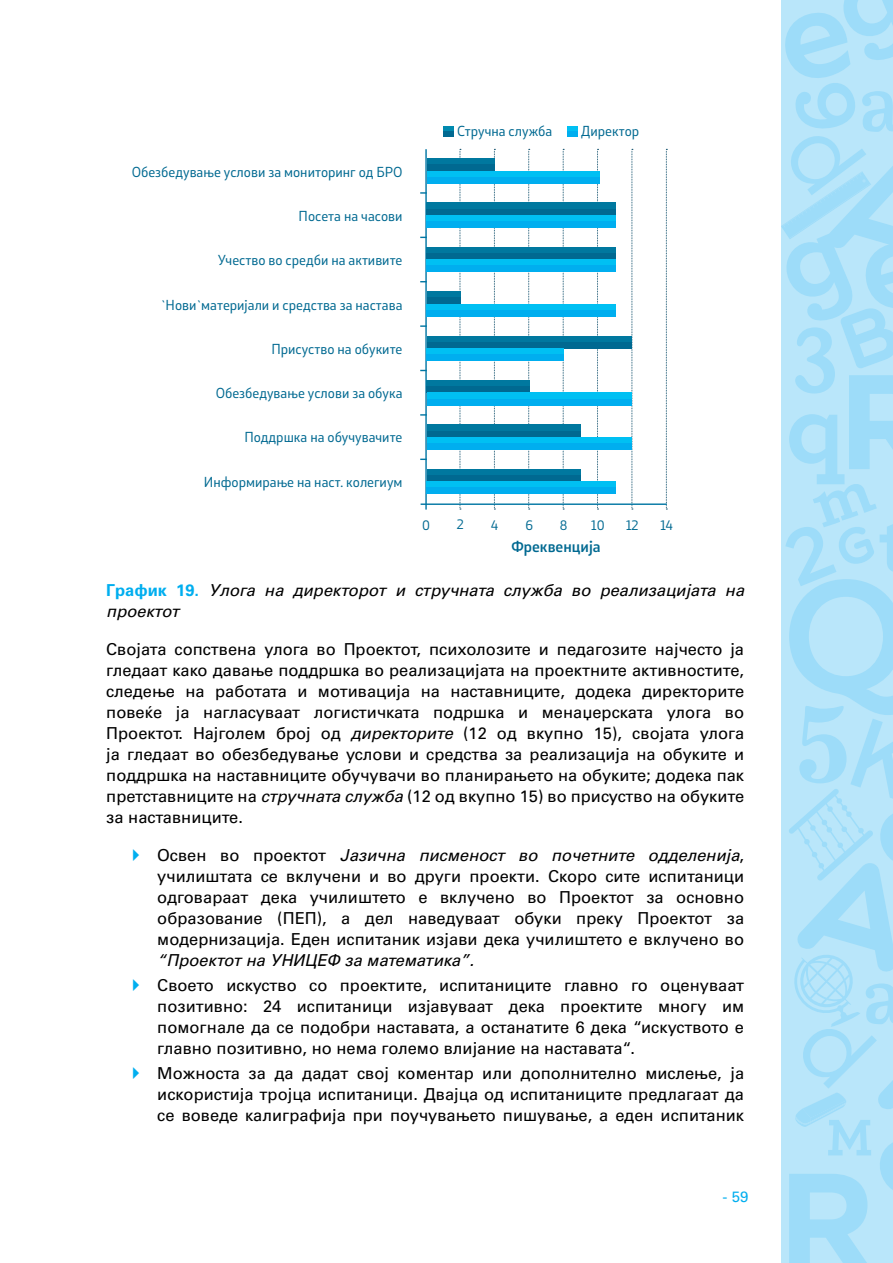
<style>
.page{position:relative;width:893px;height:1263px;background:#fff}
.page>*{position:absolute;margin:0;border:0;box-sizing:border-box;transform-origin:0 0}
.t1{font:16.5px/21px "Univers C";color:#000;text-align:justify}
.t2{font:italic 16.5px/21px "Univers C";color:#000}
.t3{font:500 15px "Stobi Sans";color:#006991}
.t4{font:15px "Univers C";color:#00aeef}
.t5{font:13.5px "Stobi Sans";color:#006991}
.t6{font:12.75px "Stobi Sans";color:#006991}
.s1{font-weight:700;font-style:normal;color:#00aeef}
.s2{font-style:italic}
</style>
<div class="page">
<svg style="left:781px;top:0;width:112px;height:1263px;background:#afe2f9"></svg>
<svg style="left:460px;top:149px;width:1px;height:361px"></svg>
<svg style="left:494px;top:149px;width:1px;height:361px"></svg>
<svg style="left:528px;top:149px;width:2px;height:361px"></svg>
<svg style="left:632px;top:149px;width:1px;height:361px"></svg>
<svg style="left:563px;top:149px;width:1px;height:361px"></svg>
<svg style="left:666px;top:149px;width:1px;height:361px"></svg>
<svg style="left:597px;top:149px;width:1px;height:361px"></svg>
<hr style="left:425px;top:149px;width:2px;height:361px;background:#0076a3">
<hr style="left:421px;top:503px;width:246px;height:2px;background:#0076a3">
<div style="left:427px;top:158px;width:68px;height:13px;background:#00789f"></div>
<div style="left:427px;top:164px;width:68px;height:7px;background:#006991"></div>
<div style="left:427px;top:203px;width:189px;height:12px;background:#00789f"></div>
<div style="left:427px;top:209px;width:189px;height:6px;background:#006991"></div>
<div style="left:427px;top:247px;width:189px;height:12px;background:#00789f"></div>
<div style="left:427px;top:253px;width:189px;height:6px;background:#006991"></div>
<svg style="left:427px;top:291px;width:34px;height:7px"></svg>
<div style="left:427px;top:298px;width:34px;height:6px;background:#006991"></div>
<div style="left:427px;top:336px;width:205px;height:12px;background:#00789f"></div>
<div style="left:427px;top:342px;width:205px;height:6px;background:#006991"></div>
<div style="left:427px;top:380px;width:103px;height:13px;background:#00789f"></div>
<div style="left:427px;top:386px;width:103px;height:7px;background:#006991"></div>
<div style="left:427px;top:424px;width:154px;height:13px;background:#00789f"></div>
<div style="left:427px;top:431px;width:154px;height:6px;background:#006991"></div>
<div style="left:427px;top:469px;width:154px;height:12px;background:#00789f"></div>
<div style="left:427px;top:475px;width:154px;height:6px;background:#006991"></div>
<div style="left:427px;top:171px;width:172px;height:12px;background:#00c0f3"></div>
<div style="left:427px;top:177px;width:172px;height:6px;background:#00aeef"></div>
<div style="left:427px;top:215px;width:189px;height:13px;background:#00c0f3"></div>
<div style="left:427px;top:221px;width:189px;height:7px;background:#00aeef"></div>
<svg style="left:427px;top:259px;width:189px;height:7px"></svg>
<div style="left:427px;top:266px;width:189px;height:6px;background:#00aeef"></div>
<div style="left:427px;top:304px;width:189px;height:13px;background:#00c0f3"></div>
<div style="left:427px;top:310px;width:189px;height:7px;background:#00aeef"></div>
<svg style="left:427px;top:348px;width:137px;height:7px"></svg>
<div style="left:427px;top:355px;width:137px;height:6px;background:#00aeef"></div>
<div style="left:427px;top:393px;width:205px;height:12px;background:#00c0f3"></div>
<div style="left:427px;top:399px;width:205px;height:6px;background:#00aeef"></div>
<div style="left:427px;top:437px;width:205px;height:13px;background:#00c0f3"></div>
<div style="left:427px;top:443px;width:205px;height:7px;background:#00aeef"></div>
<svg style="left:427px;top:481px;width:189px;height:7px"></svg>
<div style="left:427px;top:488px;width:189px;height:6px;background:#00aeef"></div>
<svg style="left:420px;top:414px;width:7px;height:2px"></svg>
<svg style="left:420px;top:325px;width:7px;height:2px"></svg>
<svg style="left:420px;top:192px;width:7px;height:2px"></svg>
<div style="left:567px;top:126px;width:10px;height:11px;background:#00c0f3"></div>
<div style="left:567px;top:131px;width:10px;height:6px;background:#00aeef"></div>
<div style="left:444px;top:126px;width:10px;height:11px;background:#008aaf"></div>
<div style="left:444px;top:131px;width:10px;height:6px;background:#006991"></div>
<p class="t5" style="left:132px;top:163px;width:272px">Обезбедување услови за мониторинг од БРО</p>
<p class="t5" style="left:299px;top:207px;width:105px">Посета на часови</p>
<p class="t5" style="left:218px;top:251px;width:186px">Учество во средби на активите</p>
<p class="t5" style="left:161px;top:295px;width:243px">`Нови`материјали и средства за настава</p>
<p class="t5" style="left:271px;top:340px;width:133px">Присуство на обуките</p>
<p class="t5" style="left:216px;top:384px;width:188px">Обезбедување услови за обука</p>
<p class="t5" style="left:244px;top:428px;width:160px">Поддршка на обучувачите</p>
<p class="t5" style="left:204px;top:472px;width:200px">Информирање на наст. колегиум</p>
<p class="t5" style="left:457px;top:122px;width:97px">Стручна служба</p>
<p class="t5" style="left:581px;top:122px;width:60px">Директор</p>
<p class="t6" style="left:422px;top:516px;width:9px">0</p>
<p class="t6" style="left:457px;top:516px;width:9px">2</p>
<p class="t6" style="left:491px;top:516px;width:8px">4</p>
<p class="t6" style="left:525px;top:516px;width:9px">6</p>
<p class="t6" style="left:560px;top:516px;width:9px">8</p>
<p class="t6" style="left:591px;top:516px;width:15px">10</p>
<p class="t6" style="left:626px;top:516px;width:14px">12</p>
<p class="t6" style="left:660px;top:516px;width:14px">14</p>
<p class="t3" style="left:511px;top:536px;width:91px">Фреквенција</p>
<p class="t2" style="left:106px;top:579px;width:639px"><span class="s1">График 19.</span> Улога на директорот и стручната служба во реализацијата на проектот</p>
<p class="t1" style="left:106px;top:638px;width:639px">Својата сопствена улога во Проектот, психолозите и педагозите најчесто ја гледаат како давање поддршка во реализацијата на проектните активностите, следење на работата и мотивација на наставниците, додека директорите повеќе ја нагласуваат логистичката подршка и менаџерската улога во Проектот. Најголем број од <span class="s2">директорите</span> (12 од вкупно 15), својата улога ја гледаат во обезбедување услови и средства за реализација на обуките и поддршка на наставниците обучувачи во планирањето на обуките; додека пак претставниците на <span class="s2">стручната служба</span> (12 од вкупно 15) во присуство на обуките за наставниците.</p>
<p class="t1" style="left:157px;top:844px;width:588px">Освен во проектот <span class="s2">Јазична писменост во почетните одделенија</span>, училиштата се вклучени и во други проекти. Скоро сите испитаници одговараат дека училиштето е вклучено во Проектот за основно образование (ПЕП), а дел наведуваат обуки преку Проектот за модернизација. Еден испитаник изјави дека училиштето е вклучено во</p>
<p class="t2" style="left:157px;top:949px;width:318px">“Проектот на УНИЦЕФ за математика”.</p>
<p class="t1" style="left:157px;top:974px;width:588px">Своето искуство со проектите, испитаниците главно го оценуваат позитивно: 24 испитаници изјавуваат дека проектите многу им помогнале да се подобри наставата, а останатите 6 дека “искуството е главно позитивно, но нема големо влијание на наставата“.</p>
<p class="t1" style="left:157px;top:1063px;width:588px">Можноста за да дадат свој коментар или дополнително мислење, ја искористија тројца испитаници. Двајца од испитаниците предлагаат да се воведе калиграфија при поучувањето пишување, а еден испитаник</p>
<p class="t4" style="left:723px;top:1188px;width:27px">- 59</p>
</div>
